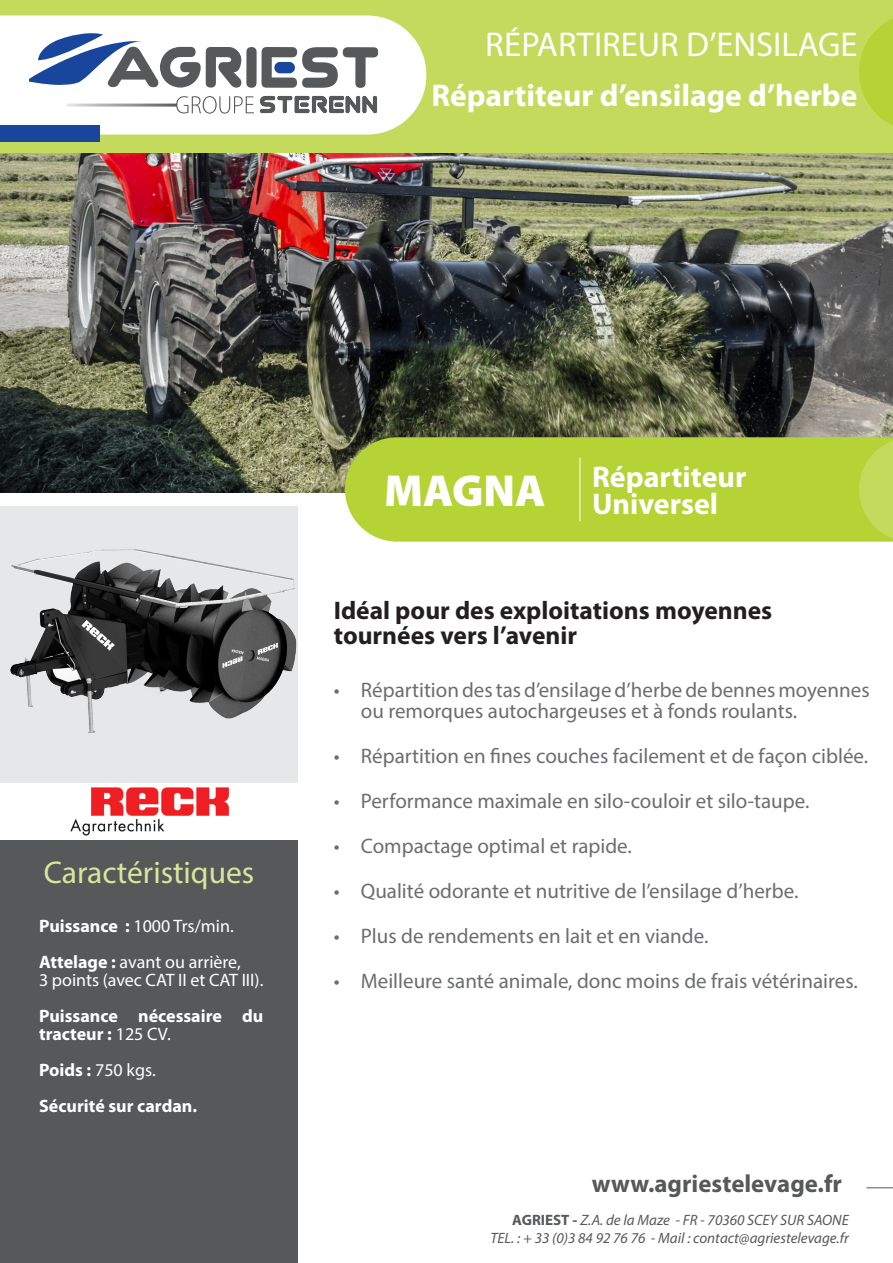
<style>
.page{position:relative;width:893px;height:1263px;background:#fff}
.page>*{position:absolute;margin:0;border:0;box-sizing:border-box;transform-origin:0 0}
.t1{font:900 45px "Myriad Pro";color:#fff}
.t2{font:34.5px "Myriad Pro";color:#fff}
.t3{font:700 31.5px "Myriad Pro";color:#fff}
.Subheads{font:31.5px "Myriad Pro";color:#d8e699}
.t4{font:700 30px "Myriad Pro";color:#fff}
.t5{font:700 25.5px "Myriad Pro";color:#231f20}
.t6{font:700 24.9px "Myriad Pro";color:#57585a}
.t7{font:21px/21px "Myriad Pro";color:#6c6d70}
.t8{font:18px "Myriad Pro";color:#fff}
.t9{font:700 18px/18px "Myriad Pro";color:#fff}
.t10{font:italic 15px "Myriad Pro";color:#57585a}
.s1{font-weight:700}
.s2{font-weight:400}
.s3{font-weight:700;font-style:normal}
</style>
<div class="page">
<svg style="left:0;top:506px;width:298px;height:277px;background:#ababac"></svg>
<div style="left:0;top:0;width:893px;height:169px;background:#c3da5d"></div>
<svg style="left:0;top:15px;width:426px;height:120px;background:#f6f8f0"></svg>
<div style="left:0;top:840px;width:298px;height:423px;background:#57585a"></div>
<hr style="left:67px;top:104px;width:110px;height:3px;background:#57585a">
<svg style="left:334px;top:96px;width:43px;height:17px"></svg>
<svg style="left:176px;top:96px;width:78px;height:18px"></svg>
<div style="left:246px;top:47px;width:11px;height:41px;background:#57585a;border-radius:5px"></div>
<svg style="left:29px;top:30px;width:212px;height:59px;background:#a9b2c3"></svg>
<svg style="left:262px;top:47px;width:116px;height:41px;background:#9e9fa1"></svg>
<div style="left:274px;top:63px;width:21px;height:10px;background:#18469d;border-radius:5px"></div>
<div style="left:0;top:125px;width:100px;height:16px;background:#18469d"></div>
<svg style="left:859px;top:18px;width:34px;height:107px"></svg>
<svg style="left:866px;top:1187px;width:27px;height:1px"></svg>
<img style="left:70px;top:788px;width:158px;height:47px">
<img style="left:16px;top:549px;width:120px;height:17px">
<img style="left:0;top:153px;width:893px;height:339px">
<div style="left:345px;top:437px;width:514px;height:105px;background:#b5d334"></div>
<hr style="left:580px;top:458px;width:1px;height:63px;background:#fff">
<svg style="left:859px;top:437px;width:34px;height:105px;background:#bed750"></svg>
<p class="t2" style="left:485px;top:24px;width:374px">RÉPARTIREUR D’ENSILAGE</p>
<p class="t3" style="left:431px;top:75px;width:428px">Répartiteur d’ensilage d’herbe</p>
<p class="Subheads" style="left:44px;top:853px;width:212px">Caractéristiques</p>
<p class="t8" style="left:39px;top:915px;width:196px"><span class="s1">Puissance :</span> 1000 Trs/min.</p>
<p class="t8" style="left:39px;top:951px;width:203px"><span class="s1">Attelage :</span> avant ou arrière,</p>
<p class="t8" style="left:39px;top:969px;width:226px">3 points (avec CAT II et CAT III).</p>
<p class="t9" style="left:39px;top:1006px;width:226px">Puissance nécessaire du tracteur : <span class="s2">125 CV.</span></p>
<p class="t8" style="left:39px;top:1059px;width:118px"><span class="s1">Poids :</span> 750 kgs.</p>
<p class="t9" style="left:39px;top:1096px;width:160px">Sécurité sur cardan.</p>
<p class="t1" style="left:384px;top:466px;width:163px">MAGNA</p>
<p class="t4" style="left:592px;top:457px;width:156px">Répartiteur</p>
<p class="t4" style="left:592px;top:484px;width:128px">Universel</p>
<p class="t5" style="left:334px;top:593px;width:440px">Idéal pour des exploitations moyennes</p>
<p class="t5" style="left:334px;top:619px;width:245px">tournées vers l’avenir</p>
<p class="t7" style="left:361px;top:679px;width:510px;text-indent:-27px">• Répartition des tas d’ensilage d’herbe de bennes moyennes ou remorques autochargeuses et à fonds roulants.</p>
<p class="t7" style="left:334px;top:745px;width:536px">• Répartition en fines couches facilement et de façon ciblée.</p>
<p class="t7" style="left:334px;top:790px;width:477px">• Performance maximale en silo-couloir et silo-taupe.</p>
<p class="t7" style="left:334px;top:835px;width:300px">• Compactage optimal et rapide.</p>
<p class="t7" style="left:334px;top:880px;width:466px">• Qualité odorante et nutritive de l’ensilage d’herbe.</p>
<p class="t7" style="left:334px;top:925px;width:376px">• Plus de rendements en lait et en viande.</p>
<p class="t7" style="left:334px;top:970px;width:525px">• Meilleure santé animale, donc moins de frais vétérinaires.</p>
<p class="t6" style="left:592px;top:1167px;width:252px">www.agriestelevage.fr</p>
<p class="t10" style="left:512px;top:1210px;width:338px"><span class="s3">AGRIEST -</span> Z.A. de la Maze - FR - 70360 SCEY SUR SAONE</p>
<p class="t10" style="left:490px;top:1228px;width:360px">TEL. : + 33 (0)3 84 92 76 76 - Mail : contact@agriestelevage.fr</p>
</div>
